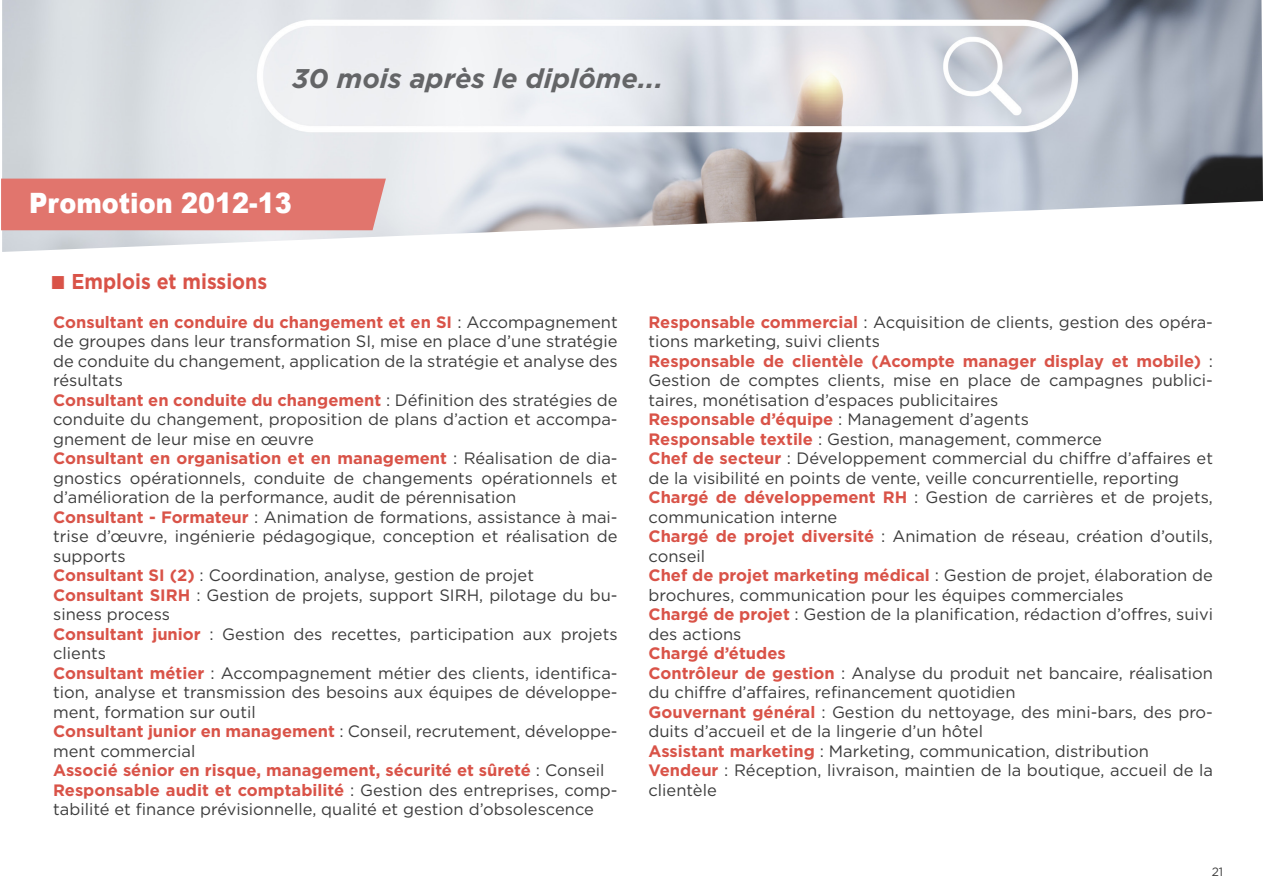
<style>
.page{position:relative;width:1263px;height:893px;background:#fff}
.page>*{position:absolute;margin:0;border:0;box-sizing:border-box;transform-origin:0 0}
.t1{font:900 28.05px "Arial";color:#fff;scale:.91 1}
.TITRE_ORANGE{font:italic 700 27px "Gotham";color:#646567}
.t2{font:700 21.45px "Gotham";color:#d95348;scale:.91 1}
.EMPLOIS{font:16.5px/19.5px "Gotham";color:#3c3c3c}
.EMPLOIS-2{font:700 16.5px "Gotham";color:#d95348}
.t3{font:12px "Gotham";color:#3c3c3c}
.s1{font-family:"Arial";font-weight:900;font-size:28.05px}
.s2{font-weight:700;color:#d95348}
.s3{font-weight:400;color:#3c3c3c}
</style>
<div class="page">
<img style="left:2px;top:0;width:1261px;height:252px">
<div style="left:1px;top:179px;width:385px;height:51px;background:#e1756d"></div>
<p class="TITRE_ORANGE" style="left:293px;top:60px;width:372px">30 mois après le diplôme...</p>
<p class="t1" style="left:29px;top:183px;width:290px">Promotion 2012-13</p>
<p class="t2" style="left:50px;top:268px;width:240px"><span class="s1">■</span> Emplois et missions</p>
<p class="EMPLOIS" style="left:53px;top:312px;width:566px;text-align:justify"><span class="s2">Consultant en conduire du changement et en SI</span> : Accompagnement de groupes dans leur transformation SI, mise en place d’une stratégie de conduite du changement, application de la stratégie et analyse des résultats</p>
<p class="EMPLOIS" style="left:53px;top:390px;width:566px;text-align:justify"><span class="s2">Consultant en conduite du changement</span> : Définition des stratégies de conduite du changement, proposition de plans d’action et accompa&shy;gnement de leur mise en œuvre</p>
<p class="EMPLOIS" style="left:53px;top:448px;width:566px;text-align:justify"><span class="s2">Consultant en organisation et en management</span> : Réalisation de dia&shy;gnostics opérationnels, conduite de changements opérationnels et d’amélioration de la performance, audit de pérennisation</p>
<p class="EMPLOIS" style="left:53px;top:507px;width:566px;text-align:justify"><span class="s2">Consultant - Formateur</span> : Animation de formations, assistance à mai&shy;trise d’œuvre, ingénierie pédagogique, conception et réalisation de supports</p>
<p class="EMPLOIS" style="left:53px;top:565px;width:482px"><span class="s2">Consultant SI (2)</span> : Coordination, analyse, gestion de projet</p>
<p class="EMPLOIS" style="left:53px;top:585px;width:566px"><span class="s2">Consultant SIRH</span> : Gestion de projets, support SIRH, pilotage du bu&shy;siness process</p>
<p class="EMPLOIS" style="left:53px;top:624px;width:566px"><span class="s2">Consultant junior</span> : Gestion des recettes, participation aux projets clients</p>
<p class="EMPLOIS" style="left:53px;top:663px;width:566px;text-align:justify"><span class="s2">Consultant métier</span> : Accompagnement métier des clients, identifica&shy;tion, analyse et transmission des besoins aux équipes de développe&shy;ment, formation sur outil</p>
<p class="EMPLOIS" style="left:53px;top:721px;width:566px"><span class="s2">Consultant junior en management</span> : Conseil, recrutement, développe&shy;ment commercial</p>
<p class="EMPLOIS-2" style="left:53px;top:760px;width:553px">Associé sénior en risque, management, sécurité et sûreté <span class="s3">: Conseil</span></p>
<p class="EMPLOIS" style="left:53px;top:780px;width:566px"><span class="s2">Responsable audit et comptabilité</span> : Gestion des entreprises, comp&shy;tabilité et finance prévisionnelle, qualité et gestion d’obsolescence</p>
<p class="EMPLOIS" style="left:648px;top:312px;width:566px"><span class="s2">Responsable commercial</span> : Acquisition de clients, gestion des opéra&shy;tions marketing, suivi clients</p>
<p class="EMPLOIS" style="left:648px;top:351px;width:566px;text-align:justify"><span class="s2">Responsable de clientèle (Acompte manager display et mobile)</span> :<br>Gestion de comptes clients, mise en place de campagnes publici&shy;taires, monétisation d’espaces publicitaires</p>
<p class="EMPLOIS-2" style="left:648px;top:409px;width:382px">Responsable d’équipe <span class="s3">: Management d’agents</span></p>
<p class="EMPLOIS" style="left:648px;top:429px;width:455px"><span class="s2">Responsable textile</span> : Gestion, management, commerce</p>
<p class="EMPLOIS" style="left:648px;top:448px;width:566px"><span class="s2">Chef de secteur</span> : Développement commercial du chiffre d’affaires et de la visibilité en points de vente, veille concurrentielle, reporting</p>
<p class="EMPLOIS" style="left:648px;top:487px;width:566px"><span class="s2">Chargé de développement RH</span> : Gestion de carrières et de projets, communication interne</p>
<p class="EMPLOIS" style="left:648px;top:526px;width:566px"><span class="s2">Chargé de projet diversité</span> : Animation de réseau, création d’outils, conseil</p>
<p class="EMPLOIS" style="left:648px;top:565px;width:566px"><span class="s2">Chef de projet marketing médical</span> : Gestion de projet, élaboration de brochures, communication pour les équipes commerciales</p>
<p class="EMPLOIS" style="left:648px;top:604px;width:566px"><span class="s2">Chargé de projet</span> : Gestion de la planification, rédaction d’offres, suivi des actions</p>
<p class="EMPLOIS-2" style="left:648px;top:643px;width:139px">Chargé d’études</p>
<p class="EMPLOIS" style="left:648px;top:663px;width:566px"><span class="s2">Contrôleur de gestion</span> : Analyse du produit net bancaire, réalisation du chiffre d’affaires, refinancement quotidien</p>
<p class="EMPLOIS" style="left:648px;top:702px;width:566px"><span class="s2">Gouvernant général</span> : Gestion du nettoyage, des mini-bars, des pro&shy;duits d’accueil et de la lingerie d’un hôtel</p>
<p class="EMPLOIS" style="left:648px;top:741px;width:502px"><span class="s2">Assistant marketing</span> : Marketing, communication, distribution</p>
<p class="EMPLOIS" style="left:648px;top:760px;width:566px"><span class="s2">Vendeur</span> : Réception, livraison, maintien de la boutique, accueil de la clientèle</p>
<p class="t3" style="left:1212px;top:864px;width:13px">21</p>
</div>
